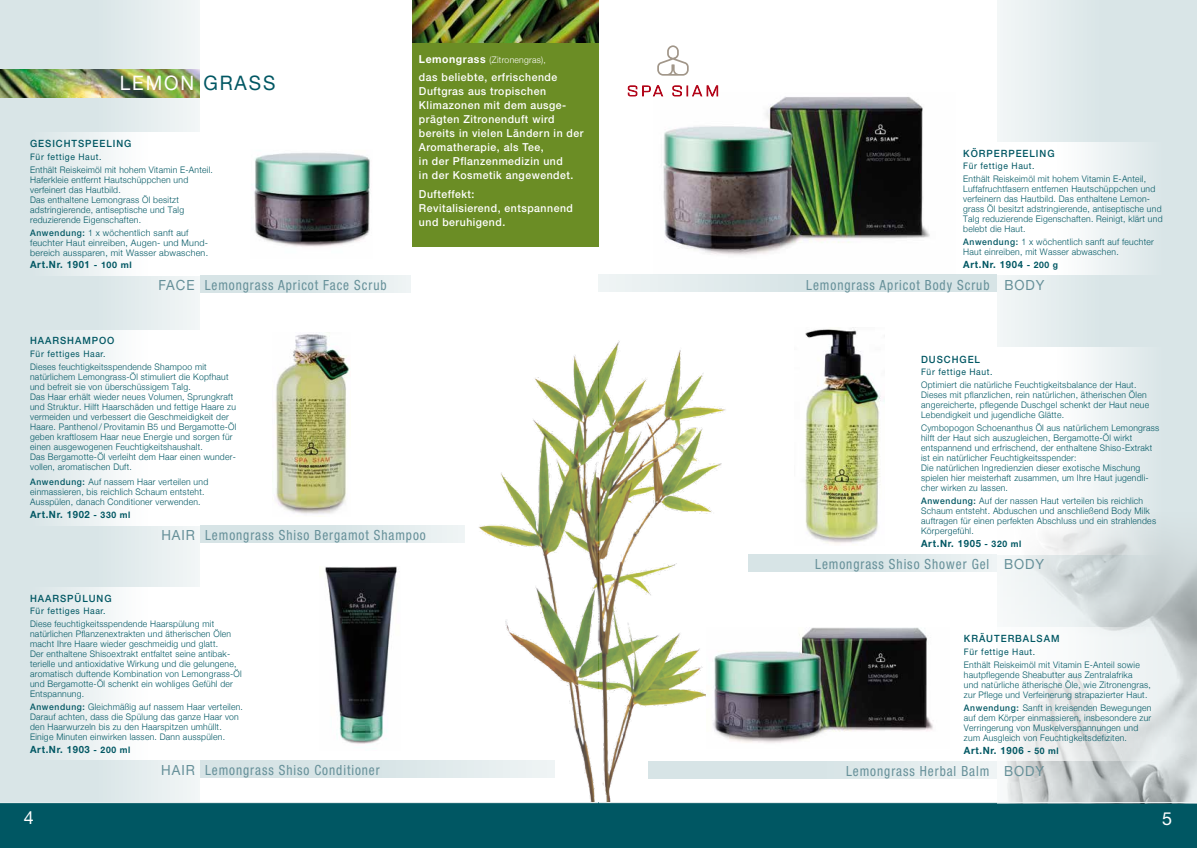
<style>
.page{position:relative;width:1197px;height:848px;background:#fff}
.page>*{position:absolute;margin:0;border:0;box-sizing:border-box;transform-origin:0 0}
.t1{font:20px "Helvetica Neue";letter-spacing:.1em;color:#fff;scale:.95 1}
.t2{font:18px "Helvetica Neue";color:#fff}
.t3{font:condensed 14px "Helvetica Neue LT Pro";letter-spacing:.07em;color:#669099;scale:.95 1}
.t4{font:500 11px/14px "Helvetica Neue";letter-spacing:.05em;color:#fff;scale:.95 1}
.t5{font:700 10px "Helvetica Neue";letter-spacing:.07em;color:#005763;scale:.95 1}
.t6{font:500 10px "Helvetica Neue";letter-spacing:.1em;color:#005763;scale:.95 1}
.t7{font:300 9px/10px "Helvetica Neue";letter-spacing:.03em;color:#005763;scale:.95 1}
.t8{font:9px "Helvetica Neue";letter-spacing:.07em;color:#005763;scale:.95 1}
.t9{font:300 9px "Helvetica Neue";letter-spacing:.03em;color:#fff;scale:.95 1}
.s1{color:#005763}
.s2{font-weight:500}
.s3{font-size:9px}
.s4{font-family:"Helvetica Neue";font-stretch:normal}
.s5{font-weight:700;font-size:11px}
</style>
<div class="page">
<div style="left:0;top:802px;width:598px;height:46px;background:#005763"></div>
<div style="left:412px;top:0;width:186px;height:247px;background:#6b8d25"></div>
<div style="left:0;top:0;width:200px;height:804px;background:linear-gradient(to right,#d2e1e3,#edf2f3)"></div>
<div style="left:30px;top:330px;width:187px;height:195px;background:linear-gradient(to right,#dee8ea,#fff)"></div>
<div style="left:30px;top:132px;width:187px;height:143px;background:linear-gradient(to right,#dee8ea,#fff)"></div>
<div style="left:30px;top:587px;width:187px;height:173px;background:linear-gradient(to right,#dee8ea,#fff)"></div>
<img style="left:251px;top:153px;width:119px;height:94px">
<div style="left:200px;top:525px;width:264px;height:17px;background:linear-gradient(to right,#d1e0e2,#e9f0f1)"></div>
<div style="left:200px;top:275px;width:211px;height:17px;background:linear-gradient(to right,#d1e0e2,#e9f0f1)"></div>
<div style="left:200px;top:760px;width:355px;height:17px;background:#d7e4e6"></div>
<img style="left:325px;top:566px;width:72px;height:178px">
<img style="left:276px;top:332px;width:74px;height:182px">
<img style="left:467px;top:340px;width:264px;height:462px">
<img style="left:412px;top:0;width:186px;height:42px">
<img style="left:0;top:69px;width:200px;height:28px">
<hr style="left:0;top:802px;width:598px;height:1px;background:#fff">
<div style="left:598px;top:802px;width:598px;height:46px;background:#005763"></div>
<div style="left:996px;top:0;width:200px;height:804px;background:linear-gradient(to right,#eef3f4,#d3e1e3)"></div>
<img style="left:653px;top:93px;width:277px;height:162px">
<div style="left:993px;top:143px;width:170px;height:132px;background:linear-gradient(to right,#fff,#dfe9ea)"></div>
<div style="left:993px;top:347px;width:170px;height:207px;background:linear-gradient(to right,#fff,#dfe9ea)"></div>
<img style="left:996px;top:511px;width:200px;height:291px">
<svg style="left:657px;top:45px;width:31px;height:31px"></svg>
<svg style="left:707px;top:85px;width:11px;height:11px"></svg>
<svg style="left:672px;top:86px;width:29px;height:10px"></svg>
<svg style="left:628px;top:86px;width:34px;height:10px"></svg>
<div style="left:748px;top:554px;width:248px;height:17px;background:linear-gradient(to right,#d1e0e2,#e9f0f1)"></div>
<div style="left:648px;top:761px;width:348px;height:17px;background:linear-gradient(to right,#d1e0e2,#e9f0f1)"></div>
<div style="left:598px;top:275px;width:398px;height:17px;background:linear-gradient(to right,#eaf0f1,#d1e0e2)"></div>
<svg style="left:996px;top:627px;width:172px;height:134px;fill:#f0f4f4"></svg>
<img style="left:805px;top:327px;width:76px;height:217px">
<img style="left:706px;top:627px;width:227px;height:121px">
<hr style="left:598px;top:802px;width:598px;height:1px;background:#fff">
<h1 class="t1" style="left:120px;top:71px;width:165px">LEMON <span class="s1">GRASS</span></h1>
<p class="t6" style="left:30px;top:137px;width:108px">GESICHTSPEELING</p>
<p class="t8" style="left:30px;top:151px;width:77px">Für fettige Haut.</p>
<p class="t7" style="left:30px;top:164px;width:194px">Enthält Reiskeimöl mit hohem Vitamin E-Anteil.<br>Haferkleie entfernt Hautschüppchen und verfeinert das Hautbild.<br>Das enthaltene Lemongrass Öl besitzt adstringierende, antiseptische und Talg reduzierende Eigenschaften.</p>
<p class="t7" style="left:30px;top:227px;width:189px"><span class="s2">Anwendung:</span> 1 x wöchentlich sanft auf feuchter Haut einreiben, Augen- und Mund&shy;bereich aussparen, mit Wasser abwaschen.</p>
<p class="t5" style="left:30px;top:259px;width:109px">Art.Nr. 1901 <span class="s3">- 100 ml</span></p>
<h3 class="t3" style="left:158px;top:277px;width:241px"><span class="s4">FACE</span> Lemongrass Apricot Face Scrub</h3>
<p class="t6" style="left:30px;top:334px;width:90px">HAARSHAMPOO</p>
<p class="t8" style="left:30px;top:348px;width:81px">Für fettiges Haar.</p>
<p class="t7" style="left:30px;top:361px;width:218px">Dieses feuchtigkeitsspendende Shampoo mit natürlichem Lemongrass-Öl stimuliert die Kopfhaut und befreit sie von überschüssigem Talg.<br>Das Haar erhält wieder neues Volumen, Sprungkraft und Struktur. Hilft Haarschäden und fettige Haare zu vermeiden und verbessert die Geschmeidigkeit der Haare. Panthenol / Provitamin B5 und Bergamotte-Öl geben kraftlosem Haar neue Energie und sorgen für einen ausgewogenen Feuchtigkeitshaushalt.<br>Das Bergamotte-Öl verleiht dem Haar einen wunder&shy;vollen, aromatischen Duft.</p>
<p class="t7" style="left:30px;top:477px;width:189px"><span class="s2">Anwendung:</span> Auf nassem Haar verteilen und einmassieren, bis reichlich Schaum entsteht.<br>Ausspülen, danach Conditioner verwenden.</p>
<p class="t5" style="left:30px;top:508px;width:107px">Art.Nr. 1902 <span class="s3">- 330 ml</span></p>
<p class="t9" style="left:419px;top:54px;width:135px"><span class="s5">Lemongrass</span> (Zitronengras),</p>
<p class="t4" style="left:419px;top:70px;width:175px">das beliebte, erfrischende<br>Duftgras aus tropischen<br>Klimazonen mit dem ausge&shy;prägten Zitronenduft wird bereits in vielen Ländern in der<br>Aromatherapie, als Tee,<br>in der Pflanzenmedizin und<br>in der Kosmetik angewendet.</p>
<p class="t4" style="left:419px;top:186px;width:163px">Dufteffekt:<br>Revitalisierend, entspannend und beruhigend.</p>
<h3 class="t3" style="left:161px;top:527px;width:280px"><span class="s4">HAIR</span> Lemongrass Shiso Bergamot Shampoo</h3>
<p class="t6" style="left:30px;top:592px;width:87px">HAARSPÜLUNG</p>
<p class="t8" style="left:30px;top:606px;width:81px">Für fettiges Haar.</p>
<p class="t7" style="left:30px;top:619px;width:224px">Diese feuchtigkeitsspendende Haarspülung mit natürlichen Pflanzenextrakten und ätherischen Ölen macht Ihre Haare wieder geschmeidig und glatt.<br>Der enthaltene Shisoextrakt entfaltet seine antibak&shy;terielle und antioxidative Wirkung und die gelungene, aromatisch duftende Kombination von Lemongrass-Öl und Bergamotte-Öl schenkt ein wohliges Gefühl der Entspannung.</p>
<p class="t7" style="left:30px;top:701px;width:225px"><span class="s2">Anwendung:</span> Gleichmäßig auf nassem Haar verteilen.<br>Darauf achten, dass die Spülung das ganze Haar von den Haarwurzeln bis zu den Haarspitzen umhüllt.<br>Einige Minuten einwirken lassen. Dann ausspülen.</p>
<p class="t5" style="left:30px;top:743px;width:107px">Art.Nr. 1903 <span class="s3">- 200 ml</span></p>
<h2 class="t2" style="left:24px;top:806px;width:12px">4</h2>
<h3 class="t3" style="left:161px;top:761px;width:231px"><span class="s4">HAIR</span> Lemongrass Shiso Conditioner</h3>
<p class="t6" style="left:963px;top:147px;width:98px">KÖRPERPEELING</p>
<p class="t8" style="left:963px;top:161px;width:77px">Für fettige Haut.</p>
<p class="t7" style="left:963px;top:174px;width:211px">Enthält Reiskeimöl mit hohem Vitamin E-Anteil, Luffafruchtfasern entfernen Hautschüppchen und verfeinern das Hautbild. Das enthaltene Lemon&shy;grass Öl besitzt adstringierende, antiseptische und Talg reduzierende Eigenschaften. Reinigt, klärt und belebt die Haut.</p>
<p class="t7" style="left:963px;top:237px;width:202px"><span class="s2">Anwendung:</span> 1 x wöchentlich sanft auf feuchter<br>Haut einreiben, mit Wasser abwaschen.</p>
<p class="t5" style="left:963px;top:258px;width:101px">Art.Nr. 1904 <span class="s3">- 200 g</span></p>
<h3 class="t3" style="left:806px;top:276px;width:252px">Lemongrass Apricot Body Scrub <span class="s4">BODY</span></h3>
<p class="t6" style="left:921px;top:353px;width:63px">DUSCHGEL</p>
<p class="t8" style="left:921px;top:367px;width:77px">Für fettige Haut.</p>
<p class="t7" style="left:921px;top:380px;width:241px">Optimiert die natürliche Feuchtigkeitsbalance der Haut.<br>Dieses mit pflanzlichen, rein natürlichen, ätherischen Ölen angereicherte, pflegende Duschgel schenkt der Haut neue Lebendigkeit und jugendliche Glätte.</p>
<p class="t7" style="left:921px;top:423px;width:252px">Cymbopogon Schoenanthus Öl aus natürlichem Lemongrass hilft der Haut sich auszugleichen, Bergamotte-Öl wirkt entspannend und erfrischend, der enthaltene Shiso-Extrakt ist ein natürlicher Feuchtigkeitsspender:<br>Die natürlichen Ingredienzien dieser exotische Mischung spielen hier meisterhaft zusammen, um Ihre Haut jugendli&shy;cher wirken zu lassen.</p>
<p class="t7" style="left:921px;top:495px;width:249px"><span class="s2">Anwendung:</span> Auf der nassen Haut verteilen bis reichlich Schaum entsteht. Abduschen und anschließend Body Milk auftragen für einen perfekten Abschluss und ein strahlendes Körpergefühl.</p>
<p class="t5" style="left:921px;top:537px;width:107px">Art.Nr. 1905 <span class="s3">- 320 ml</span></p>
<h3 class="t3" style="left:815px;top:556px;width:242px">Lemongrass Shiso Shower Gel <span class="s4">BODY</span></h3>
<p class="t6" style="left:963px;top:632px;width:102px">KRÄUTERBALSAM</p>
<p class="t8" style="left:963px;top:646px;width:77px">Für fettige Haut.</p>
<p class="t7" style="left:963px;top:659px;width:198px">Enthält Reiskeimöl mit Vitamin E-Anteil sowie hautpflegende Sheabutter aus Zentralafrika<br>und natürliche ätherische Öle, wie Zitronengras, zur Pflege und Verfeinerung strapazierter Haut.</p>
<p class="t7" style="left:963px;top:702px;width:199px"><span class="s2">Anwendung:</span> Sanft in kreisenden Bewegungen auf dem Körper einmassieren, insbesondere zur Verringerung von Muskelverspannungen und zum Ausgleich von Feuchtigkeitsdefiziten.</p>
<p class="t5" style="left:963px;top:744px;width:101px">Art.Nr. 1906 <span class="s3">- 50 ml</span></p>
<h3 class="t3" style="left:846px;top:763px;width:210px">Lemongrass Herbal Balm <span class="s4">BODY</span></h3>
<h2 class="t2" style="left:1161px;top:807px;width:12px">5</h2>
</div>
